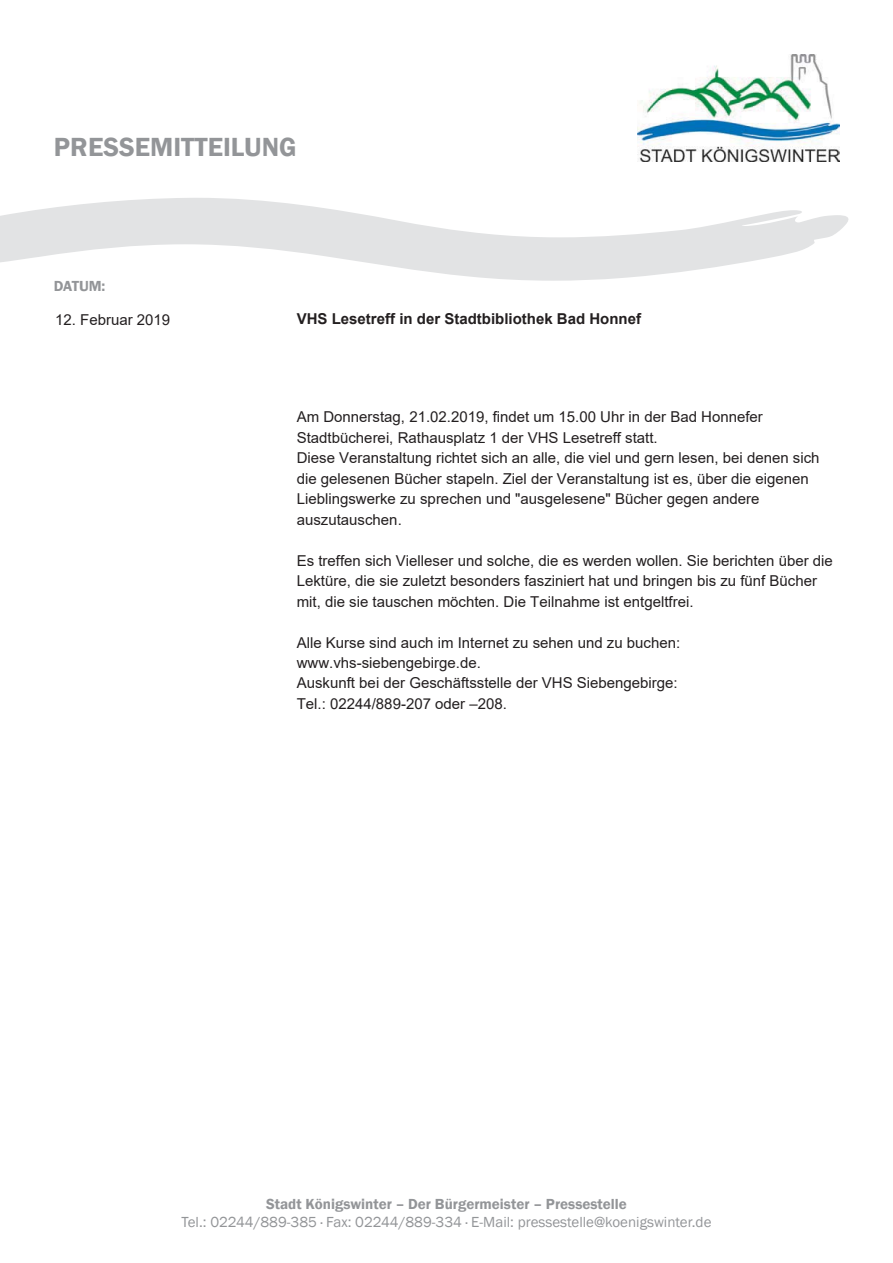
<style>
.page{position:relative;width:893px;height:1263px;background:#fff}
.page>*{position:absolute;margin:0;border:0;box-sizing:border-box;transform-origin:0 0}
.t1{font:600 27px "Franklin Gothic";color:#939598}
.t2{font:15px/20.4px "Arial";color:#231f20}
.t3{font:15px "Franklin Gothic";color:#939598}
.t4{font:600 15px "Franklin Gothic";color:#939598}
.t5{font:700 15px "Arial";color:#231f20}
</style>
<div class="page">
<img style="left:638px;top:54px;width:201px;height:108px">
<svg style="left:0;top:198px;width:849px;height:83px;fill:#e2e3e4"></svg>
<h1 class="t1" style="left:54px;top:131px;width:244px">PRESSEMITTEILUNG</h1>
<p class="t4" style="left:54px;top:278px;width:53px">DATUM:</p>
<p class="t2" style="left:55px;top:309px;width:117px">12. Februar 2019</p>
<p class="t5" style="left:297px;top:311px;width:346px">VHS Lesetreff in der Stadtbibliothek Bad Honnef</p>
<p class="t2" style="left:297px;top:407px;width:524px">Am Donnerstag, 21.02.2019, findet um 15.00 Uhr in der Bad Honnefer Stadtbücherei, Rathausplatz 1 der VHS Lesetreff statt.<br>Diese Veranstaltung richtet sich an alle, die viel und gern lesen, bei denen sich die gelesenen Bücher stapeln. Ziel der Veranstaltung ist es, über die eigenen Lieblingswerke zu sprechen und "ausgelesene" Bücher gegen andere auszutauschen.</p>
<p class="t2" style="left:297px;top:550px;width:538px">Es treffen sich Vielleser und solche, die es werden wollen. Sie berichten über die<br>Lektüre, die sie zuletzt besonders fasziniert hat und bringen bis zu fünf Bücher mit, die sie tauschen möchten. Die Teilnahme ist entgeltfrei.</p>
<p class="t2" style="left:297px;top:632px;width:385px">Alle Kurse sind auch im Internet zu sehen und zu buchen: www.vhs-siebengebirge.de.<br>Auskunft bei der Geschäftsstelle der VHS Siebengebirge:<br>Tel.: 02244/889-207 oder –208.</p>
<p class="t4" style="left:266px;top:1196px;width:362px">Stadt Königswinter – Der Bürgermeister – Pressestelle</p>
<p class="t3" style="left:181px;top:1214px;width:531px">Tel.: 02244/889-385 · Fax: 02244/889-334 · E-Mail: pressestelle@koenigswinter.de</p>
</div>
